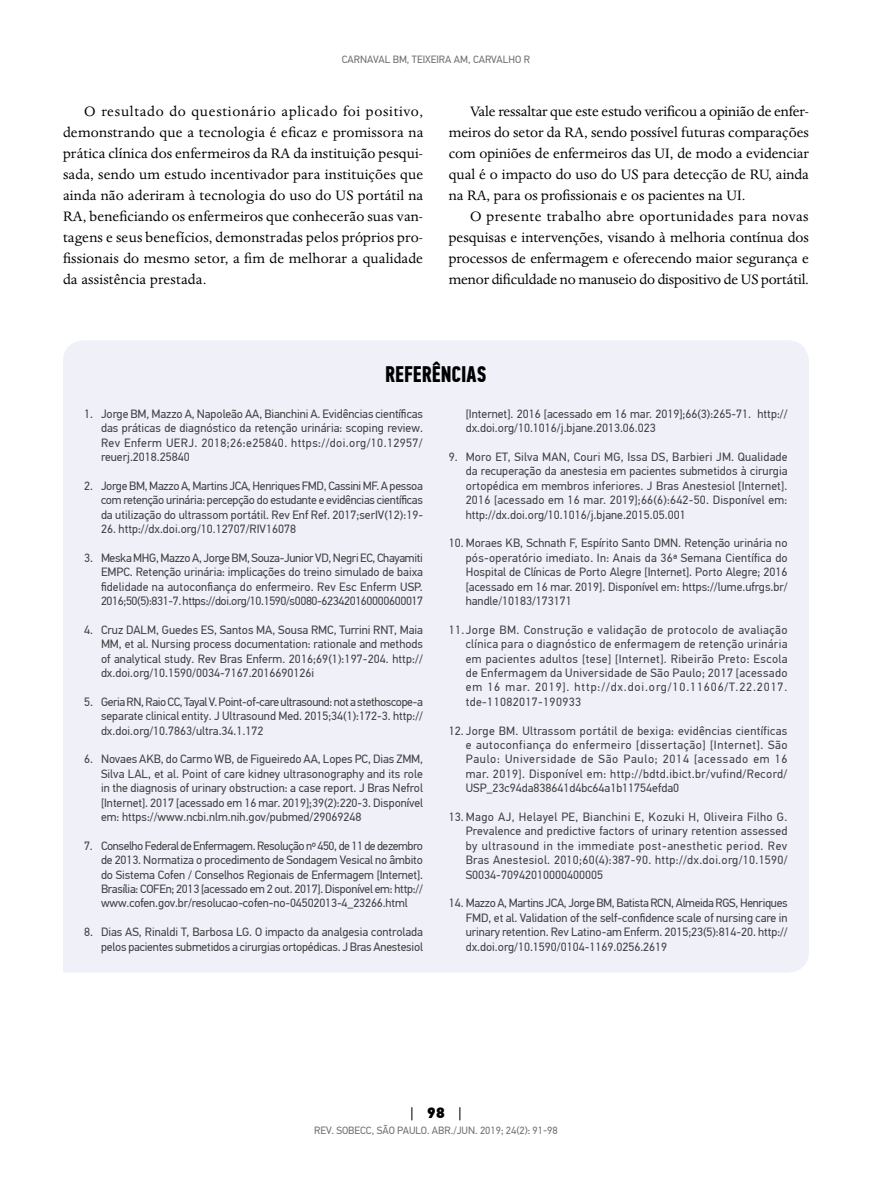
<style>
.page{position:relative;width:893px;height:1191px;background:#fff}
.page>*{position:absolute;margin:0;border:0;box-sizing:border-box;transform-origin:0 0}
.t1{font:700 22.5px "PF Din Text Comp Pro";color:#000}
.t2{font:15.75px/21px "Dante MT Std";color:#000;text-align:justify}
.t3{font:15px "PF Din Text Pro";color:#000}
.t4{font:12px/14.4px "PF Din Text Pro";color:#414042;text-align:justify}
.t5{font:10.5px "PF Din Text Pro";color:#6d6e71}
.s1{font-weight:900}
</style>
<div class="page">
<div style="left:63px;top:340px;width:746px;height:632px;background:#eff0f8"></div>
<p class="t5" style="left:342px;top:53px;width:190px">CARNAVAL BM, TEIXEIRA AM, CARVALHO R</p>
<p class="t2" style="left:63px;top:100px;width:362px;text-indent:21px">O resultado do questionário aplicado foi positivo, demonstrando que a tecnologia é eficaz e promissora na prática clínica dos enfermeiros da RA da instituição pesqui&shy;sada, sendo um estudo incentivador para instituições que ainda não aderiram à tecnologia do uso do US portátil na RA, beneficiando os enfermeiros que conhecerão suas van&shy;tagens e seus benefícios, demonstradas pelos próprios pro&shy;fissionais do mesmo setor, a fim de melhorar a qualidade da assistência prestada.</p>
<p class="t2" style="left:449px;top:100px;width:362px;text-indent:21px">Vale ressaltar que este estudo verificou a opinião de enfer&shy;meiros do setor da RA, sendo possível futuras comparações com opiniões de enfermeiros das UI, de modo a evidenciar qual é o impacto do uso do US para detecção de RU, ainda na RA, para os profissionais e os pacientes na UI.</p>
<h2 class="t2" style="left:449px;top:205px;width:362px;text-indent:21px">O presente trabalho abre oportunidades para novas pesquisas e intervenções, visando à melhoria contínua dos processos de enfermagem e oferecendo maior segurança e menor dificuldade no manuseio do dispositivo de US portátil.</h2>
<h1 class="t1" style="left:385px;top:361px;width:103px">REFERÊNCIAS</h1>
<p class="t4" style="left:101px;top:406px;width:324px;text-indent:-17px">1. Jorge BM, Mazzo A, Napoleão AA, Bianchini A. Evidências científicas das práticas de diagnóstico da retenção urinária: scoping review.<br>Rev Enferm UERJ. 2018;26:e25840. https://doi.org/10.12957/ reuerj.2018.25840</p>
<p class="t4" style="left:101px;top:478px;width:323px;text-indent:-17px">2. Jorge BM, Mazzo A, Martins JCA, Henriques FMD, Cassini MF. A pessoa com retenção urinária: percepção do estudante e evidências científicas da utilização do ultrassom portátil. Rev Enf Ref. 2017;serIV(12):19-</p>
<p class="t4" style="left:101px;top:522px;width:197px">26. http://dx.doi.org/10.12707/RIV16078</p>
<p class="t4" style="left:101px;top:550px;width:324px;text-indent:-17px">3. Meska MHG, Mazzo A, Jorge BM, Souza-Junior VD, Negri EC, Chayamiti EMPC. Retenção urinária: implicações do treino simulado de baixa fidelidade na autoconfiança do enfermeiro. Rev Esc Enferm USP.<br>2016;50(5):831-7. https://doi.org/10.1590/s0080-623420160000600017</p>
<p class="t4" style="left:101px;top:622px;width:323px;text-indent:-17px">4. Cruz DALM, Guedes ES, Santos MA, Sousa RMC, Turrini RNT, Maia MM, et al. Nursing process documentation: rationale and methods of analytical study. Rev Bras Enferm. 2016;69(1):197-204. http:// dx.doi.org/10.1590/0034-7167.2016690126i</p>
<p class="t4" style="left:101px;top:694px;width:323px;text-indent:-17px">5. Geria RN, Raio CC, Tayal V. Point-of-care ultrasound: not a stethoscope-a separate clinical entity. J Ultrasound Med. 2015;34(1):172-3. http:// dx.doi.org/10.7863/ultra.34.1.172</p>
<p class="t4" style="left:101px;top:752px;width:324px;text-indent:-17px">6. Novaes AKB, do Carmo WB, de Figueiredo AA, Lopes PC, Dias ZMM, Silva LAL, et al. Point of care kidney ultrasonography and its role in the diagnosis of urinary obstruction: a case report. J Bras Nefrol [Internet]. 2017 [acessado em 16 mar. 2019];39(2):220-3. Disponível em: https://www.ncbi.nlm.nih.gov/pubmed/29069248</p>
<p class="t4" style="left:101px;top:838px;width:324px;text-indent:-17px">7. Conselho Federal de Enfermagem. Resolução nº 450, de 11 de dezembro de 2013. Normatiza o procedimento de Sondagem Vesical no âmbito do Sistema Cofen / Conselhos Regionais de Enfermagem [Internet].<br>Brasília: COFEn; 2013 [acessado em 2 out. 2017]. Disponível em: http:// www.cofen.gov.br/resolucao-cofen-no-04502013-4_23266.html</p>
<p class="t4" style="left:84px;top:925px;width:340px;text-align:right">8. Dias AS, Rinaldi T, Barbosa LG. O impacto da analgesia controlada pelos pacientes submetidos a cirurgias ortopédicas. J Bras Anestesiol</p>
<p class="t4" style="left:466px;top:406px;width:323px">[Internet]. 2016 [acessado em 16 mar. 2019];66(3):265-71. http:// dx.doi.org/10.1016/j.bjane.2013.06.023</p>
<p class="t4" style="left:466px;top:450px;width:323px;text-indent:-17px">9. Moro ET, Silva MAN, Couri MG, Issa DS, Barbieri JM. Qualidade da recuperação da anestesia em pacientes submetidos à cirurgia ortopédica em membros inferiores. J Bras Anestesiol [Internet].<br>2016 [acessado em 16 mar. 2019];66(6):642-50. Disponível em: http://dx.doi.org/10.1016/j.bjane.2015.05.001</p>
<p class="t4" style="left:466px;top:536px;width:323px;text-indent:-17px">10. Moraes KB, Schnath F, Espírito Santo DMN. Retenção urinária no pós-operatório imediato. In: Anais da 36ª Semana Científica do Hospital de Clínicas de Porto Alegre [Internet]. Porto Alegre; 2016 [acessado em 16 mar. 2019]. Disponível em: https://lume.ufrgs.br/ handle/10183/173171</p>
<p class="t4" style="left:466px;top:622px;width:323px;text-indent:-17px">11.Jorge BM. Construção e validação de protocolo de avaliação clínica para o diagnóstico de enfermagem de retenção urinária em pacientes adultos [tese] [Internet]. Ribeirão Preto: Escola de Enfermagem da Universidade de São Paulo; 2017 [acessado em 16 mar. 2019]. http://dx.doi.org/10.11606/T.22.2017. tde-11082017-190933</p>
<p class="t4" style="left:466px;top:723px;width:323px;text-indent:-17px">12. Jorge BM. Ultrassom portátil de bexiga: evidências científicas e autoconfiança do enfermeiro [dissertação] [Internet]. São Paulo: Universidade de São Paulo; 2014 [acessado em 16 mar. 2019]. Disponível em: http://bdtd.ibict.br/vufind/Record/ USP_23c94da838641d4bc64a1b11754efda0</p>
<p class="t4" style="left:466px;top:810px;width:323px;text-indent:-17px">13. Mago AJ, Helayel PE, Bianchini E, Kozuki H, Oliveira Filho G.<br>Prevalence and predictive factors of urinary retention assessed by ultrasound in the immediate post-anesthetic period. Rev Bras Anestesiol. 2010;60(4):387-90. http://dx.doi.org/10.1590/ S0034-70942010000400005</p>
<p class="t4" style="left:466px;top:896px;width:323px;text-indent:-17px">14. Mazzo A, Martins JCA, Jorge BM, Batista RCN, Almeida RGS, Henriques FMD, et al. Validation of the self-confidence scale of nursing care in urinary retention. Rev Latino-am Enferm. 2015;23(5):814-20. http:// dx.doi.org/10.1590/0104-1169.0256.2619</p>
<p class="t3" style="left:410px;top:1103px;width:53px">| <span class="s1">98</span> |</p>
<p class="t5" style="left:314px;top:1124px;width:245px">REV. SOBECC, SÃO PAULO. ABR./JUN. 2019; 24(2): 91-98</p>
</div>
